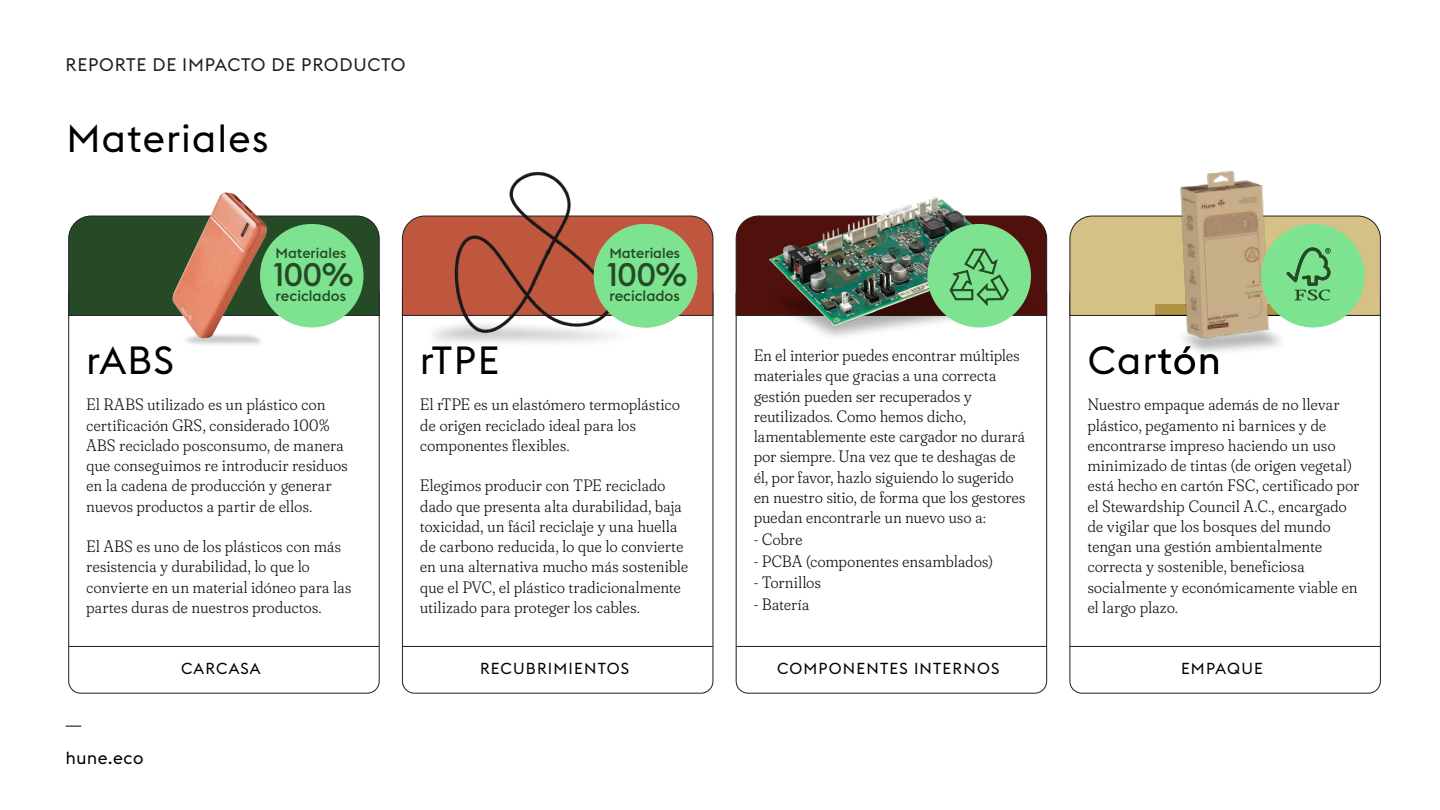
<style>
.page{position:relative;width:1440px;height:810px;background:#fff}
.page>*{position:absolute;margin:0;border:0;box-sizing:border-box;transform-origin:0 0}
.t1{font:38.78px "Euclid Flex";letter-spacing:.04em;color:#000}
.t2{font:500 32.25px "Euclid Flex";letter-spacing:-.025em;color:#254a25}
.t3{font:18px "Euclid Flex";letter-spacing:.04em;color:#231f20}
.t4{font:17.33px "Euclid Flex";letter-spacing:.04em;color:#000}
.t5{font:300 16.5px/20.2px "Fraunces 144 pt Soft";letter-spacing:.025em;color:#0f0f0f}
.t6{font:15.75px "Euclid Flex";letter-spacing:.075em;color:#000}
.t7{font:500 14.92px "Euclid Flex";color:#254a25}
.t8{font:500 14.48px "Euclid Flex";color:#254a25}
</style>
<div class="page">
<svg style="left:66px;top:726px;width:15px;height:1px"></svg>
<svg style="left:68px;top:215px;width:312px;height:101px;background:#2a4d2a"></svg>
<img style="left:158px;top:308px;width:130px;height:37px">
<div style="left:260px;top:224px;width:104px;height:103px;background:#7ee391;border-radius:50%"></div>
<hr style="left:69px;top:646px;width:310px;height:1px;background:#231f20">
<svg style="left:402px;top:215px;width:312px;height:101px;background:#b85e47"></svg>
<img style="left:407px;top:301px;width:218px;height:38px">
<hr style="left:402px;top:646px;width:311px;height:1px;background:#231f20">
<hr style="left:736px;top:646px;width:311px;height:1px;background:#231f20">
<hr style="left:1070px;top:646px;width:310px;height:1px;background:#231f20">
<img style="left:1186px;top:320px;width:123px;height:33px">
<img style="left:1180px;top:171px;width:106px;height:173px">
<img style="left:1046px;top:262px;width:2px;height:98px">
<img style="left:793px;top:197px;width:219px;height:140px">
<div style="left:1261px;top:224px;width:104px;height:103px;background:#7ee391;border-radius:50%"></div>
<svg style="left:1069px;top:215px;width:312px;height:101px"></svg>
<div style="left:927px;top:224px;width:104px;height:103px;background:#7ee391;border-radius:50%"></div>
<img style="left:735px;top:215px;width:312px;height:101px">
<img style="left:436px;top:171px;width:186px;height:172px">
<div style="left:594px;top:224px;width:103px;height:104px;background:#7ee391;border-radius:50%"></div>
<img style="left:171px;top:192px;width:98px;height:146px">
<p class="t3" style="left:66px;top:54px;width:341px">REPORTE DE IMPACTO DE PRODUCTO</p>
<h1 class="t1" style="left:67px;top:116px;width:203px">Materiales</h1>
<p class="t8" style="left:276px;top:245px;width:72px">Materiales</p>
<p class="t7" style="left:276px;top:287px;width:72px">reciclados</p>
<h2 class="t2" style="left:273px;top:256px;width:82px">100%</h2>
<p class="t8" style="left:609px;top:245px;width:72px">Materiales</p>
<p class="t7" style="left:609px;top:287px;width:72px">reciclados</p>
<h2 class="t2" style="left:607px;top:256px;width:82px">100%</h2>
<h1 class="t1" style="left:87px;top:338px;width:89px">rABS</h1>
<h1 class="t1" style="left:420px;top:338px;width:81px">rTPE</h1>
<p class="t5" style="left:87px;top:393px;width:263px">El RABS utilizado es un plástico con certificación GRS, considerado 100% ABS reciclado posconsumo, de manera que conseguimos re introducir residuos en la cadena de producción y generar nuevos productos a partir de ellos.</p>
<p class="t5" style="left:87px;top:535px;width:266px">El ABS es uno de los plásticos con más resistencia y durabilidad, lo que lo convierte en un material idóneo para las partes duras de nuestros productos.</p>
<p class="t5" style="left:420px;top:393px;width:261px">El rTPE es un elastómero termoplástico de origen reciclado ideal para los componentes flexibles.</p>
<p class="t5" style="left:420px;top:474px;width:269px">Elegimos producir con TPE reciclado dado que presenta alta durabilidad, baja toxicidad, un fácil reciclaje y una huella de carbono reducida, lo que lo convierte en una alternativa mucho más sostenible que el PVC, el plástico tradicionalmente utilizado para proteger los cables.</p>
<p class="t6" style="left:181px;top:660px;width:81px">CARCASA</p>
<p class="t6" style="left:480px;top:660px;width:150px">RECUBRIMIENTOS</p>
<p class="t4" style="left:66px;top:748px;width:79px">hune.eco</p>
<p class="t5" style="left:754px;top:344px;width:273px">En el interior puedes encontrar múltiples materiales que gracias a una correcta gestión pueden ser recuperados y reutilizados. Como hemos dicho, lamentablemente este cargador no durará por siempre. Una vez que te deshagas de él, por favor, hazlo siguiendo lo sugerido en nuestro sitio, de forma que los gestores puedan encontrarle un nuevo uso a:</p>
<p class="t5" style="left:754px;top:528px;width:50px">- Cobre</p>
<p class="t5" style="left:754px;top:550px;width:240px">- PCBA (componentes ensamblados)</p>
<p class="t5" style="left:754px;top:571px;width:68px">- Tornillos</p>
<p class="t5" style="left:754px;top:593px;width:57px">- Batería</p>
<p class="t6" style="left:777px;top:660px;width:224px">COMPONENTES INTERNOS</p>
<h1 class="t1" style="left:1088px;top:338px;width:134px">Cartón</h1>
<p class="t5" style="left:1088px;top:393px;width:273px">Nuestro empaque además de no llevar plástico, pegamento ni barnices y de encontrarse impreso haciendo un uso minimizado de tintas (de origen vegetal) está hecho en cartón FSC, certificado por el Stewardship Council A.C., encargado de vigilar que los bosques del mundo tengan una gestión ambientalmente correcta y sostenible, beneficiosa socialmente y económicamente viable en el largo plazo.</p>
<p class="t6" style="left:1181px;top:660px;width:83px">EMPAQUE</p>
</div>
